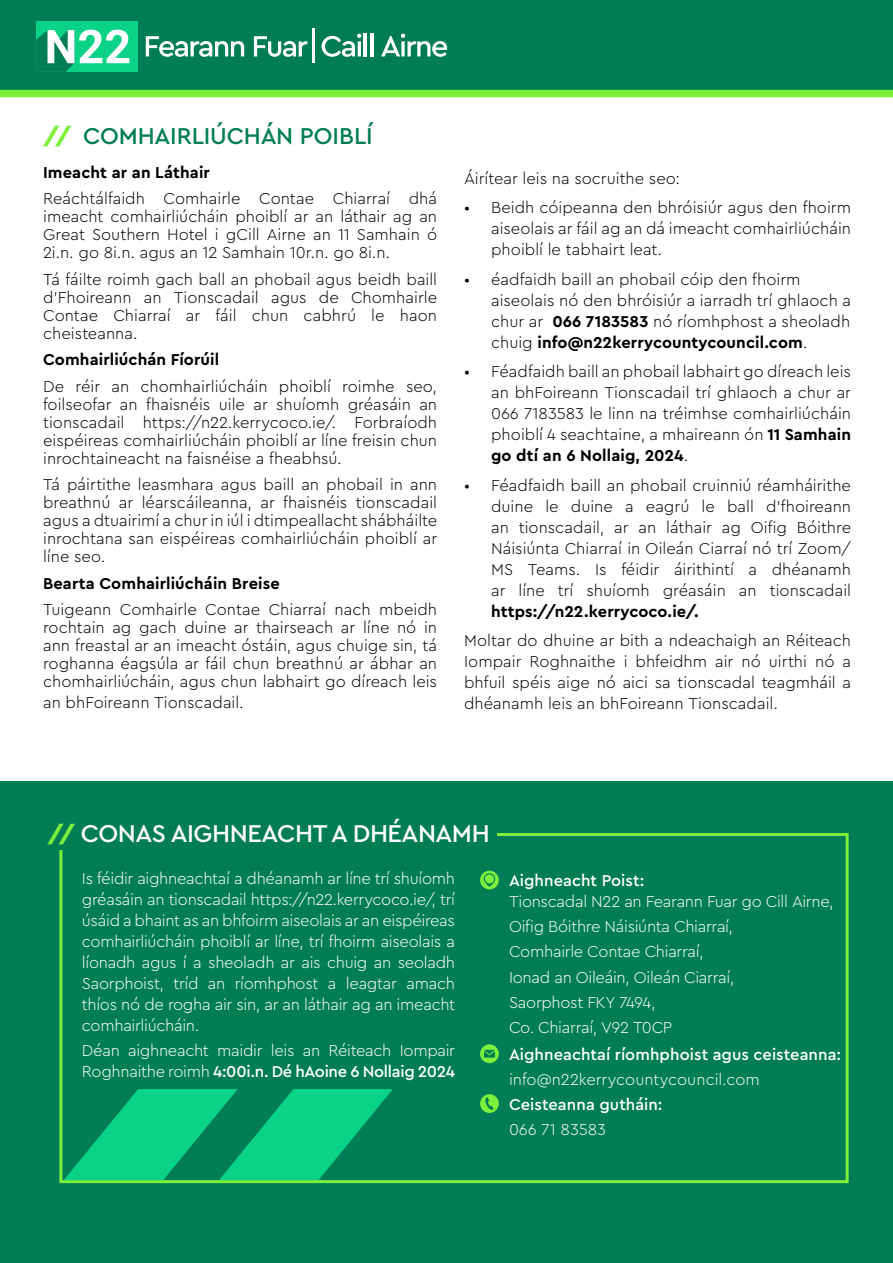
<style>
.page{position:relative;width:893px;height:1263px;background:#fff}
.page>*{position:absolute;margin:0;border:0;box-sizing:border-box;transform-origin:0 0}
.t1{font:500 25.5px "Cera Pro";letter-spacing:-.02em;color:#fff}
.t2{font:500 24px "Cera Pro";letter-spacing:-.005em;color:#007d55}
.t3{font:300 16.5px/18px "Cera Pro";color:#000;text-align:justify}
.t4{font:300 16.5px/21px "Cera Pro";letter-spacing:-.02em;color:#fff}
.t5{font:700 16.5px "Cera Pro";letter-spacing:.005em;color:#000}
.t6{font:500 16.5px "Cera Pro";letter-spacing:.005em;color:#fff}
.t7{font:300 16.5px "Cera Pro";color:#fff}
.s1{font-weight:900;color:#7df03b}
.s2{font-weight:700}
.s3{font-weight:900;font-size:24px;color:#7df03b}
.s4{font-weight:500}
</style>
<div class="page">
<div style="left:0;top:0;width:893px;height:94px;background:#007d55"></div>
<div style="left:0;top:90px;width:893px;height:7px;background:#7df03b"></div>
<div style="left:36px;top:21px;width:101px;height:51px;background:#0ad287"></div>
<svg style="left:36px;top:30px;width:93px;height:42px"></svg>
<svg style="left:146px;top:36px;width:98px;height:21px"></svg>
<svg style="left:254px;top:36px;width:53px;height:21px"></svg>
<svg style="left:321px;top:34px;width:41px;height:23px"></svg>
<hr style="left:364px;top:33px;width:3px;height:23px;background:#fff">
<hr style="left:370px;top:33px;width:3px;height:23px;background:#fff">
<svg style="left:381px;top:34px;width:66px;height:23px"></svg>
<hr style="left:313px;top:28px;width:2px;height:35px;background:#fff">
<div style="left:0;top:781px;width:893px;height:482px;background:#007d55"></div>
<div style="left:59px;top:833px;width:790px;height:350px;border:3px solid #7df03b"></div>
<div style="left:43px;top:821px;width:453px;height:28px;background:#007d55"></div>
<svg style="left:480px;top:1044px;width:19px;height:19px"></svg>
<div style="left:480px;top:871px;width:19px;height:18px;background:#7df03b;border-radius:50%"></div>
<svg style="left:484px;top:873px;width:11px;height:14px"></svg>
<svg style="left:480px;top:1094px;width:19px;height:19px"></svg>
<svg style="left:483px;top:1097px;width:11px;height:14px"></svg>
<svg style="left:64px;top:1089px;width:329px;height:91px"></svg>
<h2 class="t2" style="left:43px;top:120px;width:331px"><span class="s1">//</span> COMHAIRLIÚCHÁN POIBLÍ</h2>
<p class="t5" style="left:43px;top:161px;width:168px">Imeacht ar an Láthair</p>
<p class="t3" style="left:43px;top:189px;width:395px">Reáchtálfaidh Comhairle Contae Chiarraí dhá imeacht comhairliúcháin phoiblí ar an láthair ag an Great Southern Hotel i gCill Airne an 11 Samhain ó 2i.n. go 8i.n. agus an 12 Samhain 10r.n. go 8i.n.</p>
<p class="t3" style="left:43px;top:269px;width:396px">Tá fáilte roimh gach ball an phobail agus beidh baill d’Fhoireann an Tionscadail agus de Chomhairle Contae Chiarraí ar fáil chun cabhrú le haon cheisteanna.</p>
<p class="t5" style="left:43px;top:349px;width:177px">Comhairliúchán Fíorúil</p>
<p class="t3" style="left:43px;top:376px;width:396px">De réir an chomhairliúcháin phoiblí roimhe seo, foilseofar an fhaisnéis uile ar shuíomh gréasáin an tionscadail https://n22.kerrycoco.ie/. Forbraíodh eispéireas comhairliúcháin phoiblí ar líne freisin chun inrochtaineacht na faisnéise a fheabhsú.</p>
<p class="t3" style="left:43px;top:475px;width:396px">Tá páirtithe leasmhara agus baill an phobail in ann breathnú ar léarscáileanna, ar fhaisnéis tionscadail agus a dtuairimí a chur in iúl i dtimpeallacht shábháilte inrochtana san eispéireas comhairliúcháin phoiblí ar líne seo.</p>
<p class="t5" style="left:43px;top:572px;width:238px">Bearta Comhairliúcháin Breise</p>
<p class="t3" style="left:43px;top:600px;width:396px">Tuigeann Comhairle Contae Chiarraí nach mbeidh rochtain ag gach duine ar thairseach ar líne nó in ann freastal ar an imeacht óstáin, agus chuige sin, tá roghanna éagsúla ar fáil chun breathnú ar ábhar an chomhairliúcháin, agus chun labhairt go díreach leis</p>
<p class="t3" style="left:43px;top:693px;width:202px">an bhFoireann Tionscadail.</p>
<p class="t3" style="left:464px;top:168px;width:217px">Áirítear leis na socruithe seo:</p>
<p class="t3" style="left:491px;top:196px;width:361px;line-height:21px;text-indent:-27px">• Beidh cóipeanna den bhróisiúr agus den fhoirm aiseolais ar fáil ag an dá imeacht comhairliúcháin phoiblí le tabhairt leat.</p>
<p class="t3" style="left:491px;top:268px;width:361px;line-height:21px;text-align:left;text-indent:-27px">• éadfaidh baill an phobail cóip den fhoirm aiseolais nó den bhróisiúr a iarradh trí ghlaoch a chur ar <span class="s2">066 7183583</span> nó ríomhphost a sheoladh chuig <span class="s2">info@n22kerrycountycouncil.com</span>.</p>
<p class="t3" style="left:491px;top:361px;width:361px;line-height:21px;text-indent:-27px">• Féadfaidh baill an phobail labhairt go díreach leis an bhFoireann Tionscadail trí ghlaoch a chur ar 066 7183583 le linn na tréimhse comhairliúcháin phoiblí 4 seachtaine, a mhaireann ón <span class="s2">11 Samhain go dtí an 6 Nollaig, 2024</span>.</p>
<p class="t3" style="left:491px;top:474px;width:361px;line-height:21px;text-indent:-27px">• Féadfaidh baill an phobail cruinniú réamháirithe duine le duine a eagrú le ball d’fhoireann an tionscadail, ar an láthair ag Oifig Bóithre Náisiúnta Chiarraí in Oileán Ciarraí nó trí Zoom/ MS Teams. Is féidir áirithintí a dhéanamh ar líne trí shuíomh gréasáin an tionscadail</p>
<p class="t5" style="left:491px;top:600px;width:209px">https://n22.kerrycoco.ie/.</p>
<p class="t3" style="left:464px;top:630px;width:388px;line-height:21px">Moltar do dhuine ar bith a ndeachaigh an Réiteach Iompair Roghnaithe i bhfeidhm air nó uirthi nó a bhfuil spéis aige nó aici sa tionscadal teagmháil a dhéanamh leis an bhFoireann Tionscadail.</p>
<h1 class="t1" style="left:47px;top:816px;width:444px"><span class="s3">//</span> CONAS AIGHNEACHT A DHÉANAMH</h1>
<p class="t4" style="left:82px;top:867px;width:375px;text-align:justify">Is féidir aighneachtaí a dhéanamh ar líne trí shuíomh gréasáin an tionscadail https://n22.kerrycoco.ie/, trí úsáid a bhaint as an bhfoirm aiseolais ar an eispéireas comhairliúcháin phoiblí ar líne, trí fhoirm aiseolais a líonadh agus í a sheoladh ar ais chuig an seoladh Saorphoist, tríd an ríomhphost a leagtar amach thíos nó de rogha air sin, ar an láthair ag an imeacht comhairliúcháin.</p>
<p class="t4" style="left:82px;top:1039px;width:375px">Déan aighneacht maidir leis an Réiteach Iompair<br>Roghnaithe roimh <span class="s4">4:00i.n. Dé hAoine 6 Nollaig 2024</span></p>
<p class="t6" style="left:509px;top:869px;width:137px">Aighneacht Poist:</p>
<p class="t4" style="left:509px;top:888px;width:326px;line-height:25.2px">Tionscadal N22 an Fearann Fuar go Cill Airne,<br>Oifig Bóithre Náisiúnta Chiarraí,<br>Comhairle Contae Chiarraí,<br>Ionad an Oileáin, Oileán Ciarraí,<br>Saorphost FKY 7494,<br>Co. Chiarraí, V92 T0CP</p>
<p class="t6" style="left:509px;top:1043px;width:334px">Aighneachtaí ríomhphoist agus ceisteanna:</p>
<p class="t7" style="left:509px;top:1068px;width:252px">info@n22kerrycountycouncil.com</p>
<p class="t6" style="left:509px;top:1093px;width:155px">Ceisteanna gutháin:</p>
<p class="t4" style="left:509px;top:1118px;width:98px">066 71 83583</p>
</div>
